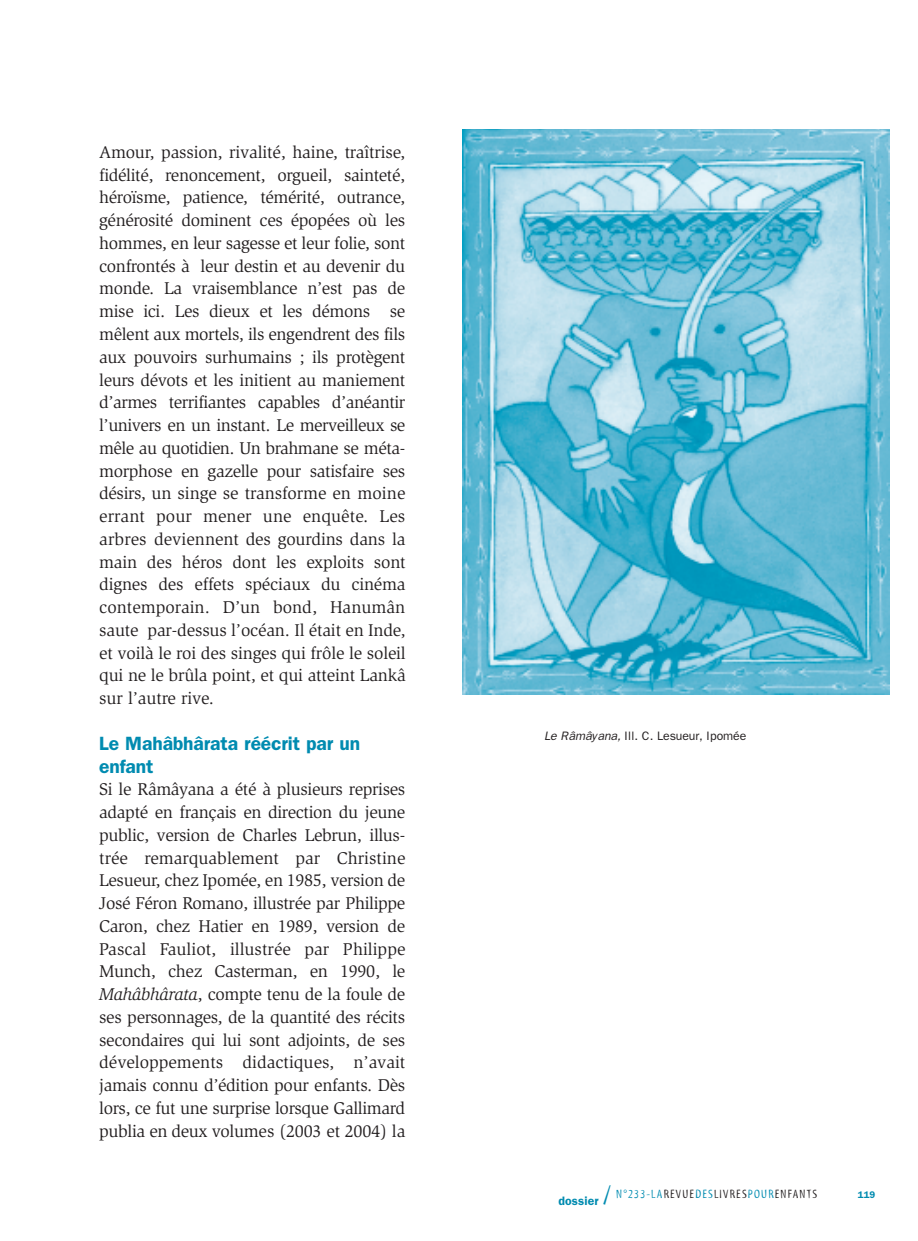
<style>
.page{position:relative;width:918px;height:1241px;background:#fff}
.page>*{position:absolute;margin:0;border:0;box-sizing:border-box;transform-origin:0 0}
.t1{font:600 19.25px/22.8px "Franklin Gothic";letter-spacing:-.005em;color:#008bb0}
.t2{font:17.5px/22.8px "Slimbach";letter-spacing:-.01em;color:#231f20;text-align:justify}
.t3{font:12.25px "Myriad Tilt";letter-spacing:.1em;color:#231f20}
.t4{font:12.25px "Franklin Gothic";letter-spacing:-.005em;color:#231f20}
.t5{font:600 9.62px "Franklin Gothic";color:#008bb0}
.s1{font-style:italic}
.s2{font-family:"Franklin Gothic";font-weight:600;color:#008bb0}
.s3{font-size:26.25px;color:#008bb0}
.s4{color:#008bb0}
</style>
<div class="page">
<img style="left:462px;top:129px;width:428px;height:565px">
<p class="t2" style="left:99px;top:142px;width:308px">Amour, passion, rivalité, haine, traîtrise, fidélité, renoncement, orgueil, sainteté, héroïsme, patience, témérité, outrance, générosité dominent ces épopées où les hommes, en leur sagesse et leur folie, sont confrontés à leur destin et au devenir du monde. La vraisemblance n’est pas de mise ici. Les dieux et les démons se mêlent aux mortels, ils engendrent des fils aux pouvoirs surhumains ; ils protègent leurs dévots et les initient au maniement d’armes terrifiantes capables d’anéantir l’univers en un instant. Le merveilleux se mêle au quotidien. Un brahmane se méta&shy;morphose en gazelle pour satisfaire ses désirs, un singe se transforme en moine errant pour mener une enquête. Les arbres deviennent des gourdins dans la main des héros dont les exploits sont dignes des effets spéciaux du cinéma contemporain. D’un bond, Hanumân saute par-dessus l’océan. Il était en Inde, et voilà le roi des singes qui frôle le soleil qui ne le brûla point, et qui atteint Lankâ sur l’autre rive.</p>
<p class="t1" style="left:99px;top:731px;width:262px">Le Mahâbhârata réécrit par un enfant</p>
<p class="t2" style="left:99px;top:779px;width:308px">Si le Râmâyana a été à plusieurs reprises adapté en français en direction du jeune public, version de Charles Lebrun, illus&shy;trée remarquablement par Christine Lesueur, chez Ipomée, en 1985, version de José Féron Romano, illustrée par Philippe Caron, chez Hatier en 1989, version de Pascal Fauliot, illustrée par Philippe Munch, chez Casterman, en 1990, le <span class="s1">Mahâbhârata</span>, compte tenu de la foule de ses personnages, de la quantité des récits secondaires qui lui sont adjoints, de ses développements didactiques, n’avait jamais connu d’édition pour enfants. Dès lors, ce fut une surprise lorsque Gallimard publia en deux volumes (2003 et 2004) la</p>
<p class="t4" style="left:544px;top:728px;width:204px"><span class="s1">Le Râmâyana,</span> Ill. C. Lesueur, Ipomée</p>
<p class="t3" style="left:558px;top:1188px;width:260px"><span class="s2">dossier</span> <span class="s3">/</span> <span class="s4">N°233-LA</span>REVUE<span class="s4">DES</span>LIVRES<span class="s4">POUR</span>ENFANTS</p>
<p class="t5" style="left:858px;top:1188px;width:19px">119</p>
</div>
